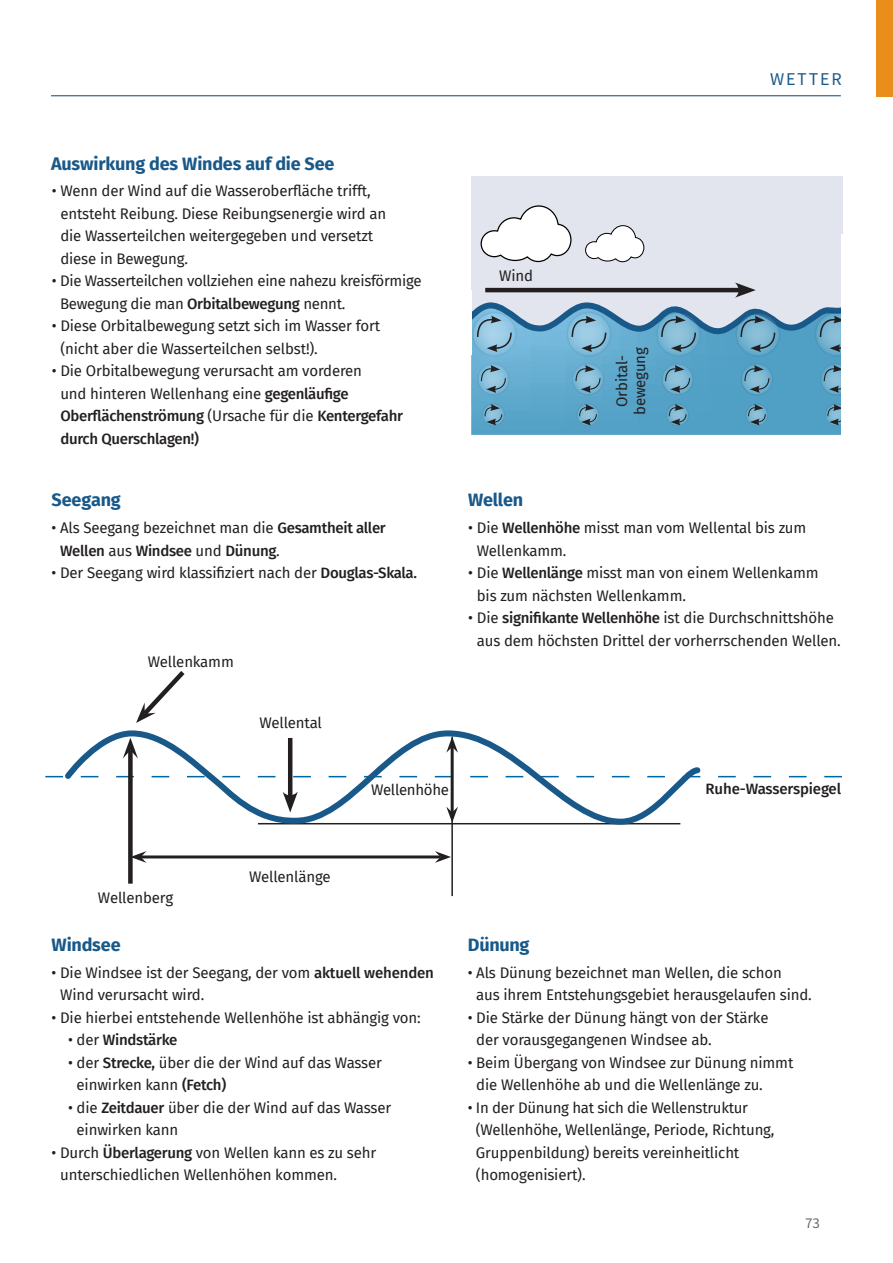
<style>
.page{position:relative;width:893px;height:1263px;background:#fff}
.page>*{position:absolute;margin:0;border:0;box-sizing:border-box;transform-origin:0 0}
.Utertitel_titel{font:700 18px "Fira Sans";letter-spacing:-.01em;color:#19598a}
.t1{font:18px "Source Sans Pro";letter-spacing:.1em;color:#19598a}
.Grundtext{font:15px/22.5px "Fira Sans";letter-spacing:-.01em;color:#231f20}
._1_einzug{font:15px "Fira Sans";letter-spacing:-.01em;color:#231f20}
._1_einzug-2{font:500 15px "Fira Sans";letter-spacing:-.01em;color:#231f20}
.Grundtext-2{font:500 15px "Fira Sans";letter-spacing:-.02em;color:#231f20}
.t2{font:15px "Source Sans Pro";color:#69696c}
.s1{font-weight:500}
.s2{font-weight:400}
</style>
<div class="page">
<hr style="left:51px;top:95px;width:790px;height:1px;background:#0c4772">
<div style="left:471px;top:176px;width:371px;height:227px;background:#e2e5ed"></div>
<svg style="left:471px;top:352px;width:371px;height:83px"></svg>
<svg style="left:45px;top:776px;width:797px;height:1px"></svg>
<div style="left:128px;top:750px;width:5px;height:134px;background:#231f20"></div>
<svg style="left:136px;top:671px;width:49px;height:52px"></svg>
<hr style="left:451px;top:737px;width:2px;height:159px;background:#231f20">
<svg style="left:62px;top:730px;width:641px;height:98px"></svg>
<svg style="left:480px;top:205px;width:92px;height:58px"></svg>
<svg style="left:585px;top:225px;width:60px;height:38px"></svg>
<svg style="left:572px;top:363px;width:32px;height:32px"></svg>
<div style="left:571px;top:363px;width:33px;height:33px;border:1px solid #231f20;border-radius:50%"></div>
<svg style="left:478px;top:363px;width:31px;height:32px"></svg>
<div style="left:477px;top:363px;width:33px;height:33px;border:1px solid #231f20;border-radius:50%"></div>
<svg style="left:662px;top:363px;width:31px;height:32px"></svg>
<div style="left:661px;top:363px;width:33px;height:33px;border:1px solid #231f20;border-radius:50%"></div>
<svg style="left:741px;top:363px;width:32px;height:32px"></svg>
<div style="left:740px;top:363px;width:33px;height:33px;border:1px solid #231f20;border-radius:50%"></div>
<svg style="left:820px;top:363px;width:32px;height:32px"></svg>
<div style="left:820px;top:363px;width:33px;height:33px;border:1px solid #231f20;border-radius:50%"></div>
<svg style="left:567px;top:312px;width:44px;height:44px"></svg>
<div style="left:566px;top:311px;width:46px;height:46px;border:2px solid #231f20;border-radius:50%"></div>
<svg style="left:472px;top:312px;width:44px;height:44px"></svg>
<div style="left:471px;top:311px;width:46px;height:46px;border:2px solid #231f20;border-radius:50%"></div>
<svg style="left:656px;top:312px;width:45px;height:44px"></svg>
<div style="left:656px;top:311px;width:45px;height:46px;border:2px solid #231f20;border-radius:50%"></div>
<svg style="left:736px;top:312px;width:44px;height:44px"></svg>
<div style="left:735px;top:311px;width:46px;height:46px;border:2px solid #231f20;border-radius:50%"></div>
<svg style="left:815px;top:312px;width:44px;height:44px"></svg>
<svg style="left:577px;top:404px;width:22px;height:22px"></svg>
<div style="left:576px;top:403px;width:24px;height:23px;border:1px solid #231f20;border-radius:50%"></div>
<div style="left:482px;top:404px;width:22px;height:22px;background:#549fc3;border-radius:50%"></div>
<div style="left:482px;top:403px;width:23px;height:23px;border:1px solid #231f20;border-radius:50%"></div>
<div style="left:666px;top:403px;width:23px;height:23px;border:1px solid #231f20;border-radius:50%"></div>
<svg style="left:746px;top:404px;width:22px;height:22px"></svg>
<div style="left:745px;top:403px;width:23px;height:23px;border:1px solid #231f20;border-radius:50%"></div>
<div style="left:825px;top:404px;width:22px;height:22px;background:#4e9abe;border-radius:50%"></div>
<div style="left:825px;top:403px;width:23px;height:23px;border:1px solid #231f20;border-radius:50%"></div>
<svg style="left:575px;top:365px;width:26px;height:28px"></svg>
<svg style="left:480px;top:365px;width:26px;height:28px"></svg>
<svg style="left:665px;top:365px;width:26px;height:28px"></svg>
<svg style="left:744px;top:365px;width:26px;height:28px"></svg>
<svg style="left:823px;top:365px;width:19px;height:28px"></svg>
<svg style="left:579px;top:404px;width:18px;height:21px"></svg>
<svg style="left:484px;top:404px;width:19px;height:21px"></svg>
<svg style="left:668px;top:404px;width:19px;height:21px"></svg>
<svg style="left:748px;top:404px;width:18px;height:21px"></svg>
<svg style="left:827px;top:404px;width:15px;height:21px"></svg>
<div style="left:877px;top:0;width:16px;height:97px;background:#e98d1b"></div>
<div style="left:842px;top:234px;width:40px;height:215px;background:#fff"></div>
<svg style="left:471px;top:282px;width:371px;height:70px"></svg>
<hr style="left:141px;top:855px;width:300px;height:3px;background:#231f20">
<svg style="left:435px;top:851px;width:16px;height:12px"></svg>
<svg style="left:132px;top:851px;width:14px;height:12px"></svg>
<p class="t1" style="left:770px;top:68px;width:73px">WETTER</p>
<p class="Utertitel_titel" style="left:51px;top:148px;width:285px">Auswirkung des Windes auf die See</p>
<p class="Grundtext" style="left:60px;top:179px;width:327px;text-indent:-9px">• Wenn der Wind auf die Wasseroberfläche trifft, entsteht Reibung. Diese Reibungsenergie wird an die Wasserteilchen weitergegeben und versetzt diese in Bewegung.</p>
<p class="Grundtext" style="left:60px;top:269px;width:363px;text-indent:-8px">• Die Wasserteilchen vollziehen eine nahezu kreisförmige<br>Bewegung die man <span class="s1">Orbitalbewegung</span> nennt.</p>
<p class="Grundtext" style="left:60px;top:314px;width:321px;text-indent:-9px">• Diese Orbitalbewegung setzt sich im Wasser fort (nicht aber die Wasserteilchen selbst!).</p>
<p class="Grundtext" style="left:60px;top:359px;width:344px;text-indent:-9px">• Die Orbitalbewegung verursacht am vorderen<br>und hinteren Wellenhang eine <span class="s1">gegenläufige Oberflächenströmung</span> (Ursache für die <span class="s1">Kentergefahr durch Querschlagen!)</span></p>
<p class="Utertitel_titel" style="left:52px;top:485px;width:71px">Seegang</p>
<p class="Grundtext" style="left:60px;top:516px;width:327px;text-indent:-9px">• Als Seegang bezeichnet man die <span class="s1">Gesamtheit aller<br>Wellen</span> aus <span class="s1">Windsee</span> und <span class="s1">Dünung</span>.</p>
<p class="Grundtext" style="left:52px;top:561px;width:367px">• Der Seegang wird klassifiziert nach der <span class="s1">Douglas-Skala.</span></p>
<p class="_1_einzug" style="left:148px;top:650px;width:88px">Wellenkamm</p>
<p class="_1_einzug" style="left:259px;top:712px;width:64px">Wellental</p>
<p class="_1_einzug" style="left:499px;top:265px;width:35px">Wind</p>
<p class="_1_einzug" style="left:610px;top:407px;width:53px;rotate:-90deg">Orbital-</p>
<p class="_1_einzug" style="left:628px;top:415px;width:69px;rotate:-90deg">bewegung</p>
<p class="Utertitel_titel" style="left:468px;top:485px;width:56px">Wellen</p>
<p class="Grundtext" style="left:477px;top:516px;width:331px;text-indent:-9px">• Die <span class="s1">Wellenhöhe</span> misst man vom Wellental bis zum<br>Wellenkamm.</p>
<p class="Grundtext" style="left:477px;top:561px;width:343px;text-indent:-9px">• Die <span class="s1">Wellenlänge</span> misst man von einem Wellenkamm bis zum nächsten Wellenkamm.</p>
<p class="Grundtext" style="left:468px;top:606px;width:374px;text-align:center">• Die <span class="s1">signifikante Wellenhöhe</span> ist die Durchschnittshöhe aus dem höchsten Drittel der vorherrschenden Wellen.</p>
<p class="_1_einzug" style="left:371px;top:779px;width:79px">Wellenhöhe</p>
<p class="_1_einzug-2" style="left:706px;top:776px;width:137px">Ruhe-Wasserspiegel</p>
<p class="_1_einzug" style="left:98px;top:887px;width:77px">Wellenberg</p>
<p class="_1_einzug" style="left:249px;top:865px;width:83px">Wellenlänge</p>
<p class="Utertitel_titel" style="left:52px;top:929px;width:71px">Windsee</p>
<p class="Grundtext" style="left:60px;top:961px;width:375px;text-indent:-9px">• Die Windsee ist der Seegang, der vom <span class="s1">aktuell wehenden<br></span>Wind verursacht wird.</p>
<p class="Grundtext" style="left:52px;top:1006px;width:371px">• Die hierbei entstehende Wellenhöhe ist abhängig von:</p>
<p class="Grundtext-2" style="left:68px;top:1028px;width:111px"><span class="s2">• der</span> Windstärke</p>
<p class="Grundtext" style="left:77px;top:1051px;width:307px;text-indent:-9px">• der <span class="s1">Strecke,</span> über die der Wind auf das Wasser einwirken kann <span class="s1">(Fetch)</span></p>
<p class="Grundtext" style="left:77px;top:1096px;width:316px;text-indent:-9px">• die <span class="s1">Zeitdauer</span> über die der Wind auf das Wasser einwirken kann</p>
<p class="Grundtext" style="left:60px;top:1141px;width:318px;text-indent:-9px">• Durch <span class="s1">Überlagerung</span> von Wellen kann es zu sehr unterschiedlichen Wellenhöhen kommen.</p>
<p class="Utertitel_titel" style="left:468px;top:929px;width:63px">Dünung</p>
<p class="Grundtext" style="left:476px;top:961px;width:337px;text-indent:-9px">• Als Dünung bezeichnet man Wellen, die schon<br>aus ihrem Entstehungsgebiet herausgelaufen sind.</p>
<p class="Grundtext" style="left:476px;top:1006px;width:294px;text-indent:-9px">• Die Stärke der Dünung hängt von der Stärke der vorausgegangenen Windsee ab.</p>
<p class="Grundtext" style="left:476px;top:1051px;width:319px;text-indent:-9px">• Beim Übergang von Windsee zur Dünung nimmt die Wellenhöhe ab und die Wellenlänge zu.</p>
<p class="Grundtext" style="left:476px;top:1096px;width:300px;text-indent:-8px">• In der Dünung hat sich die Wellenstruktur (Wellenhöhe, Wellenlänge, Periode, Richtung, Gruppenbildung) bereits vereinheitlicht (homogenisiert).</p>
<p class="t2" style="left:805px;top:1213px;width:16px">73</p>
</div>
